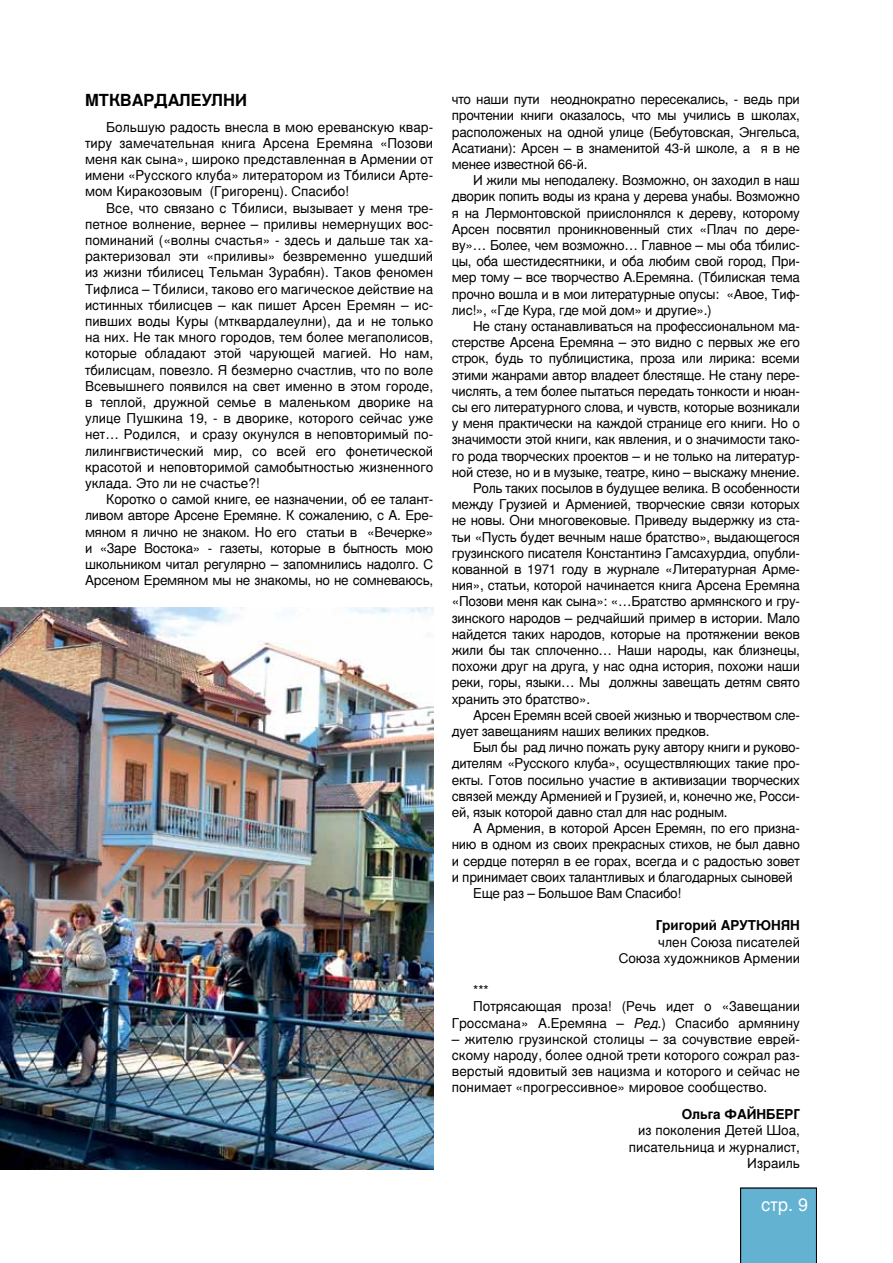
<style>
.page{position:relative;width:893px;height:1263px;background:#fff}
.page>*{position:absolute;margin:0;border:0;box-sizing:border-box;transform-origin:0 0}
.t1{font:18px "Nimbus San LCY";color:#fff}
.t2{font:700 16.5px "Nimbus San LCY";color:#000}
.t3{font:13.5px/16.2px "Nimbus San LCY";letter-spacing:-.02em;color:#000;text-align:justify}
.t4{font:700 13.5px "Nimbus San LCY";color:#000}
.s1{font-style:italic}
</style>
<div class="page">
<div style="left:740px;top:1188px;width:77px;height:75px;background:#63b2d2"></div>
<img style="left:0;top:608px;width:433px;height:561px">
<p class="t2" style="left:85px;top:91px;width:13px">МТКВАРДАЛЕУЛНИ</p>
<p class="t3" style="left:85px;top:119px;width:350px;text-indent:21px">Большую радость внесла в мою ереванскую квар&shy;тиру замечательная книга Арсена Еремяна «Позови меня как сына», широко представленная в Армении от имени «Русского клуба» литератором из Тбилиси Арте&shy;мом Киракозовым (Григоренц). Спасибо!</p>
<p class="t3" style="left:85px;top:200px;width:350px;text-indent:21px">Все, что связано с Тбилиси, вызывает у меня тре&shy;петное волнение, вернее – приливы немернущих вос&shy;поминаний («волны счастья» - здесь и дальше так ха&shy;рактеризовал эти «приливы» безвременно ушедший из жизни тбилисец Тельман Зурабян). Таков феномен Тифлиса – Тбилиси, таково его магическое действие на истинных тбилисцев – как пишет Арсен Еремян – ис&shy;пивших воды Куры (мтквардалеулни), да и не только на них. Не так много городов, тем более мегаполисов, которые обладают этой чарующей магией. Но нам, тбилисцам, повезло. Я безмерно счастлив, что по воле Всевышнего появился на свет именно в этом городе, в теплой, дружной семье в маленьком дворике на улице Пушкина 19, - в дворике, которого сейчас уже нет… Родился, и сразу окунулся в неповторимый по&shy;лилингвистический мир, со всей его фонетической красотой и неповторимой самобытностью жизненного уклада. Это ли не счастье?!</p>
<p class="t3" style="left:85px;top:491px;width:350px;text-indent:21px">Коротко о самой книге, ее назначении, об ее талант&shy;ливом авторе Арсене Еремяне. К сожалению, с А. Ере&shy;мяном я лично не знаком. Но его статьи в «Вечерке» и «Заре Востока» - газеты, которые в бытность мою школьником читал регулярно – запомнились надолго. С Арсеном Еремяном мы не знакомы, но не сомневаюсь,</p>
<p class="t3" style="left:452px;top:91px;width:350px">что наши пути неоднократно пересекались, - ведь при прочтении книги оказалось, что мы учились в школах, расположеных на одной улице (Бебутовская, Энгельса, Асатиани): Арсен – в знаменитой 43-й школе, а я в не менее известной 66-й.</p>
<p class="t3" style="left:452px;top:172px;width:350px;text-indent:21px">И жили мы неподалеку. Возможно, он заходил в наш дворик попить воды из крана у дерева унабы. Возможно я на Лермонтовской приислонялся к дереву, которому Арсен посвятил проникновенный стих «Плач по дере&shy;ву»… Более, чем возможно… Главное – мы оба тбилис&shy;цы, оба шестидесятники, и оба любим свой город, П ри&shy;мер тому – все творчество А.Еремяна. (Тбилиская тема прочно вошла и в мои литературные опусы: «Авое, Тиф&shy;лис!», «Где Кура, где мой дом» и другие».)</p>
<p class="t3" style="left:473px;top:318px;width:328px">Не стану останавливаться на профессиональном ма-</p>
<p class="t3" style="left:452px;top:334px;width:350px">стерстве Арсена Еремяна – это видно с первых же его</p>
<p class="t3" style="left:452px;top:350px;width:350px">строк, будь то публицистика, проза или лирика: всеми</p>
<p class="t3" style="left:452px;top:367px;width:350px">этими жанрами автор владеет блестяще. Н е стану пере-</p>
<p class="t3" style="left:452px;top:383px;width:350px">числять, а тем более пытаться передать тонкости и нюан-</p>
<p class="t3" style="left:452px;top:399px;width:350px">сы его литературного слова, и чувств, которые возникали</p>
<p class="t3" style="left:452px;top:415px;width:350px">у меня практически на каждой странице его книги. Но о</p>
<p class="t3" style="left:452px;top:431px;width:350px">значимости этой книги, как явления, и о значимости тако-</p>
<p class="t3" style="left:452px;top:448px;width:350px">го рода творческих проектов – и не только на литератур-</p>
<p class="t3" style="left:452px;top:464px;width:350px">ной стезе, но и в музыке, театре, кино – выскажу мнение.</p>
<p class="t3" style="left:473px;top:480px;width:328px">Роль таких посылов в будущее велика. В особенности</p>
<p class="t3" style="left:452px;top:496px;width:350px">между Грузией и Арменией, творческие связи которых</p>
<p class="t3" style="left:452px;top:512px;width:350px">не новы. Они многовековые. П риведу выдержку из ста-</p>
<p class="t3" style="left:452px;top:529px;width:350px">тьи «Пусть будет вечным наше братство», выдающегося</p>
<p class="t3" style="left:452px;top:545px;width:350px">грузинского писателя Константинэ Гамсахурдиа, опубли-</p>
<p class="t3" style="left:452px;top:561px;width:350px">кованной в 1971 году в журнале «Литературная Арме-</p>
<p class="t3" style="left:452px;top:577px;width:350px">ния», статьи, которой начинается книга Арсена Еремяна</p>
<p class="t3" style="left:452px;top:593px;width:350px">«Позови меня как сына»: «…Братство армянского и гру-</p>
<p class="t3" style="left:452px;top:610px;width:350px">зинского народов – редчайший пример в истории. Мало</p>
<p class="t3" style="left:452px;top:626px;width:350px">найдется таких народов, которые на протяжении веков</p>
<p class="t3" style="left:452px;top:642px;width:350px">жили бы так сплоченно… Наши народы, как близнецы,</p>
<p class="t3" style="left:452px;top:658px;width:350px">похожи друг на друга, у нас одна история, похожи наши</p>
<p class="t3" style="left:452px;top:674px;width:350px">реки, горы, языки… Мы должны завещать детям свято</p>
<p class="t3" style="left:452px;top:691px;width:140px">хранить это братство».</p>
<p class="t3" style="left:473px;top:707px;width:328px">Арсен Еремян всей своей жизнью и творчеством сле-</p>
<p class="t3" style="left:452px;top:723px;width:259px">дует завещаниям наших великих предков.</p>
<p class="t3" style="left:473px;top:739px;width:328px">Был бы рад лично пожать руку автору книги и руково-</p>
<p class="t3" style="left:452px;top:755px;width:350px">дителям «Русского клуба», осуществляющих такие про-</p>
<p class="t3" style="left:452px;top:772px;width:350px">екты. Готов посильно участие в активизации творческих</p>
<p class="t3" style="left:452px;top:788px;width:350px">связей между Арменией и Грузией, и, конечно же, Росси-</p>
<p class="t3" style="left:452px;top:804px;width:277px">ей, язык которой давно стал для нас родным.</p>
<p class="t3" style="left:473px;top:820px;width:328px">А Армения, в которой Арсен Еремян, по его призна-</p>
<p class="t3" style="left:452px;top:836px;width:350px">нию в одном из своих прекрасных стихов, не был давно</p>
<p class="t3" style="left:452px;top:853px;width:350px">и сердце потерял в ее горах, всегда и с радостью зовет</p>
<p class="t3" style="left:452px;top:869px;width:342px">и принимает своих талантливых и благодарных сыновей</p>
<p class="t3" style="left:473px;top:885px;width:210px">Еще раз – Большое Вам Спасибо!</p>
<p class="t4" style="left:656px;top:918px;width:146px">Григорий Арутюнян</p>
<p class="t3" style="left:619px;top:934px;width:183px;text-align:right">член Союза писателей<br>Союза художников Армении</p>
<p class="t3" style="left:473px;top:982px;width:17px">***</p>
<p class="t3" style="left:473px;top:998px;width:328px">П отрясающая проза! (Речь идет о «Завещании</p>
<p class="t3" style="left:452px;top:1015px;width:350px">Гроссмана» А.Еремяна – <span class="s1">Ред.</span>) Спасибо армянину</p>
<p class="t3" style="left:452px;top:1031px;width:350px">– жителю грузинской столицы – за сочувствие еврей&shy;скому народу, более одной трети которого сожрал раз&shy;верстый ядовитый зев нацизма и которого и сейчас не понимает «прогрессивное» мировое сообщество.</p>
<p class="t4" style="left:682px;top:1106px;width:120px">Ольга Файнберг</p>
<p class="t3" style="left:629px;top:1122px;width:173px;text-align:right">из поколения Детей Шоа, писательница и журналист,<br>Израиль</p>
<h1 class="t1" style="left:761px;top:1194px;width:49px">стр. 9</h1>
</div>
